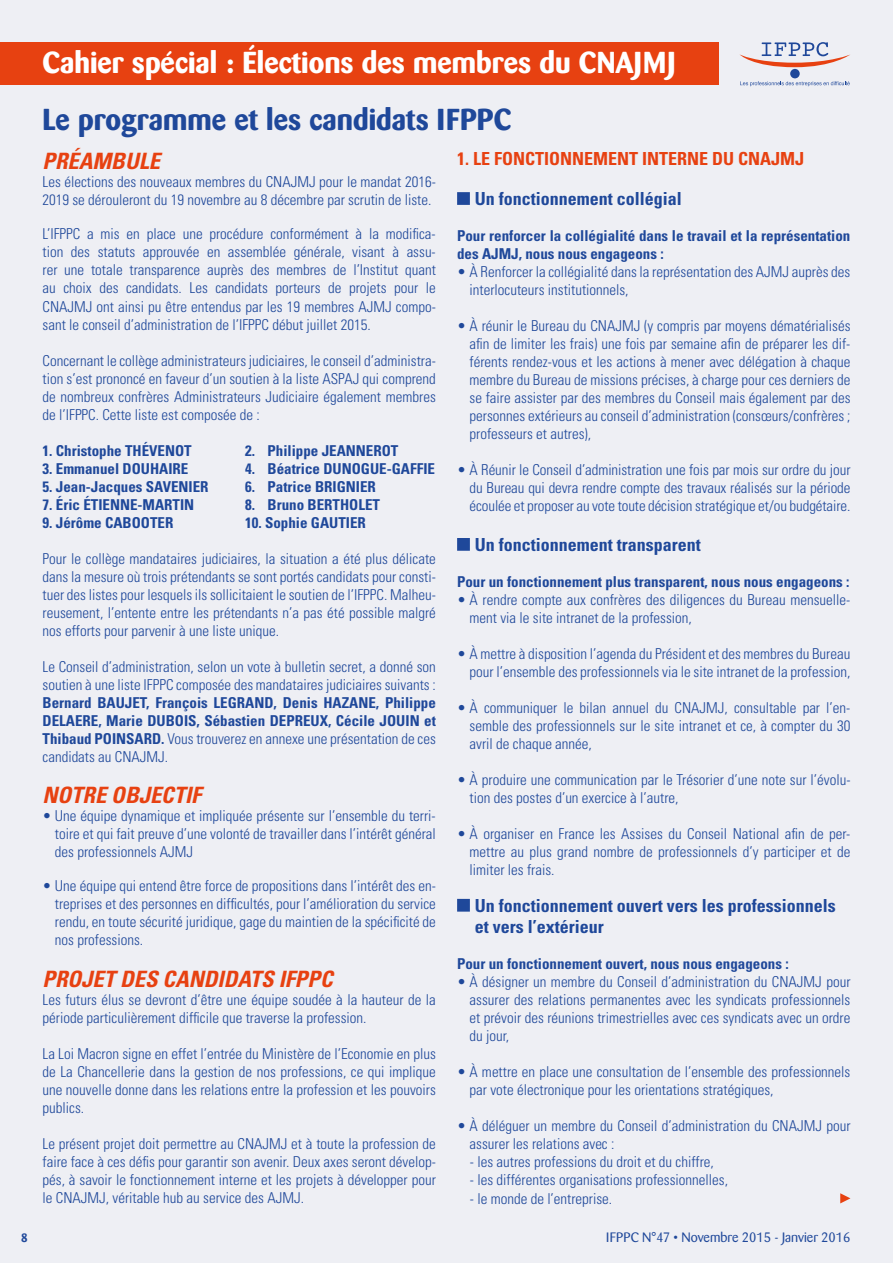
<style>
.page{position:relative;width:893px;height:1263px;background:#eeeff4}
.page>*{position:absolute;margin:0;border:0;box-sizing:border-box;transform-origin:0 0}
.t1{font:700 30px "Barmeno";color:#fff}
.t2{font:700 30px "Barmeno";color:#1f489a}
.t3{font:italic 700 condensed 22.5px "Univers";color:#e74111}
.t4{font:700 condensed 18px/21.6px "Univers";color:#1f489a}
.t5{font:700 condensed 18px "Univers";color:#e74111}
.t6{font:300 condensed 15px/18px "Univers";color:#1f489a;text-align:justify}
.t7{font:700 condensed 15px/18px "Univers";color:#1f489a;text-align:justify}
.t8{font:13.5px "Barmeno";color:#1f489a}
.t9{font:700 12px "Barmeno";color:#1f489a}
.s1{font-weight:300}
</style>
<div class="page">
<div style="left:457px;top:192px;width:13px;height:13px;background:#1f489a"></div>
<div style="left:457px;top:538px;width:13px;height:13px;background:#1f489a"></div>
<div style="left:457px;top:899px;width:13px;height:13px;background:#1f489a"></div>
<svg style="left:840px;top:1193px;width:10px;height:10px"></svg>
<div style="left:0;top:43px;width:719px;height:42px;background:#e74111"></div>
<div style="left:790px;top:69px;width:10px;height:9px;background:#1f489a;border-radius:50%"></div>
<svg style="left:739px;top:42px;width:111px;height:25px"></svg>
<svg style="left:740px;top:81px;width:110px;height:5px"></svg>
<hr style="left:892px;top:43px;width:1px;height:42px;background:#e74111">
<h1 class="t1" style="left:43px;top:44px;width:635px">Cahier spécial : Élections des membres du CNAJMJ</h1>
<h1 class="t2" style="left:43px;top:101px;width:470px">Le programme et les candidats IFPPC</h1>
<h2 class="t3" style="left:43px;top:147px;width:119px">PRÉAMBULE</h2>
<p class="t6" style="left:43px;top:172px;width:395px">Les élections des nouveaux membres du CNAJMJ pour le mandat 2016-<br>2019 se dérouleront du 19 novembre au 8 décembre par scrutin de liste.</p>
<p class="t6" style="left:43px;top:225px;width:395px">L’IFPPC a mis en place une procédure conformément à la modifica&shy;tion des statuts approuvée en assemblée générale, visant à assu&shy;rer une totale transparence auprès des membres de l’Institut quant au choix des candidats. Les candidats porteurs de projets pour le CNAJMJ ont ainsi pu être entendus par les 19 membres AJMJ compo&shy;sant le conseil d’administration de l’IFPPC début juillet 2015.</p>
<p class="t6" style="left:43px;top:351px;width:395px">Concernant le collège administrateurs judiciaires, le conseil d’administra&shy;tion s’est prononcé en faveur d’un soutien à la liste ASPAJ qui comprend de nombreux confrères Administrateurs Judiciaire également membres de l’IFPPC. Cette liste est composée de :</p>
<p class="t7" style="left:43px;top:441px;width:151px">1. Christophe THÉVENOT</p>
<p class="t7" style="left:245px;top:441px;width:155px">2. Philippe JEANNEROT</p>
<p class="t7" style="left:43px;top:459px;width:147px">3. Emmanuel DOUHAIRE</p>
<p class="t7" style="left:245px;top:459px;width:191px">4. Béatrice DUNOGUE-GAFFIE</p>
<p class="t7" style="left:43px;top:477px;width:168px">5. Jean-Jacques SAVENIER</p>
<p class="t7" style="left:245px;top:477px;width:132px">6. Patrice BRIGNIER</p>
<p class="t7" style="left:43px;top:495px;width:153px">7. Éric ÉTIENNE-MARTIN</p>
<p class="t7" style="left:245px;top:495px;width:136px">8. Bruno BERTHOLET</p>
<p class="t7" style="left:43px;top:513px;width:132px">9. Jérôme CABOOTER</p>
<p class="t7" style="left:245px;top:513px;width:122px">10. Sophie GAUTIER</p>
<p class="t6" style="left:43px;top:549px;width:395px">Pour le collège mandataires judiciaires, la situation a été plus délicate dans la mesure où trois prétendants se sont portés candidats pour consti&shy;tuer des listes pour lesquels ils sollicitaient le soutien de l’IFPPC. Malheu&shy;reusement, l’entente entre les prétendants n’a pas été possible malgré nos efforts pour parvenir à une liste unique.</p>
<p class="t6" style="left:43px;top:657px;width:395px">Le Conseil d’administration, selon un vote à bulletin secret, a donné son soutien à une liste IFPPC composée des mandataires judiciaires suivants :</p>
<p class="t7" style="left:43px;top:693px;width:395px">Bernard BAUJET, François LEGRAND, Denis HAZANE, Philippe DELAERE, Marie DUBOIS, Sébastien DEPREUX, Cécile JOUIN et Thibaud POINSARD. <span class="s1">Vous trouverez en annexe une présentation de ces candidats au CNAJMJ.</span></p>
<h2 class="t3" style="left:43px;top:781px;width:160px">NOTRE OBJECTIF</h2>
<p class="t6" style="left:55px;top:806px;width:382px;text-indent:-12px">• Une équipe dynamique et impliquée présente sur l’ensemble du terri&shy;toire et qui fait preuve d’une volonté de travailler dans l’intérêt général des professionnels AJMJ</p>
<p class="t6" style="left:55px;top:877px;width:382px;text-indent:-12px">• Une équipe qui entend être force de propositions dans l’intérêt des en&shy;treprises et des personnes en difficultés, pour l’amélioration du service rendu, en toute sécurité juridique, gage du maintien de la spécificité de nos professions.</p>
<h2 class="t3" style="left:43px;top:965px;width:291px">PROJET DES CANDIDATS IFPPC</h2>
<p class="t6" style="left:43px;top:991px;width:395px">Les futurs élus se devront d’être une équipe soudée à la hauteur de la période particulièrement difficile que traverse la profession.</p>
<p class="t6" style="left:43px;top:1045px;width:395px">La Loi Macron signe en effet l’entrée du Ministère de l’Economie en plus de La Chancellerie dans la gestion de nos professions, ce qui implique une nouvelle donne dans les relations entre la profession et les pouvoirs publics.</p>
<p class="t6" style="left:43px;top:1135px;width:395px">Le présent projet doit permettre au CNAJMJ et à toute la profession de faire face à ces défis pour garantir son avenir. Deux axes seront dévelop&shy;pés, à savoir le fonctionnement interne et les projets à développer pour le CNAJMJ, véritable hub au service des AJMJ.</p>
<p class="t5" style="left:457px;top:148px;width:349px">1. LE FONCTIONNEMENT INTERNE DU CNAJMJ</p>
<p class="t4" style="left:475px;top:187px;width:209px">Un fonctionnement collégial</p>
<p class="t7" style="left:457px;top:226px;width:395px">Pour renforcer la collégialité dans le travail et la représentation des AJMJ, nous nous engageons :</p>
<p class="t6" style="left:470px;top:262px;width:382px;text-indent:-12px">• À Renforcer la collégialité dans la représentation des AJMJ auprès des interlocuteurs institutionnels,</p>
<p class="t6" style="left:470px;top:316px;width:382px;text-indent:-12px">• À réunir le Bureau du CNAJMJ (y compris par moyens dématérialisés afin de limiter les frais) une fois par semaine afin de préparer les dif&shy;férents rendez-vous et les actions à mener avec délégation à chaque membre du Bureau de missions précises, à charge pour ces derniers de se faire assister par des membres du Conseil mais également par des personnes extérieurs au conseil d’administration (consœurs/confrères ; professeurs et autres),</p>
<p class="t6" style="left:470px;top:461px;width:382px;text-indent:-12px">• À Réunir le Conseil d’administration une fois par mois sur ordre du jour du Bureau qui devra rendre compte des travaux réalisés sur la période écoulée et proposer au vote toute décision stratégique et/ou budgétaire.</p>
<p class="t4" style="left:475px;top:533px;width:227px">Un fonctionnement transparent</p>
<p class="t7" style="left:457px;top:572px;width:394px">Pour un fonctionnement plus transparent, nous nous engageons :</p>
<p class="t6" style="left:470px;top:590px;width:382px;text-indent:-12px">• À rendre compte aux confrères des diligences du Bureau mensuelle&shy;ment via le site intranet de la profession,</p>
<p class="t6" style="left:457px;top:644px;width:395px;text-align:right">• À mettre à disposition l’agenda du Président et des membres du Bureau pour l’ensemble des professionnels via le site intranet de la profession,</p>
<p class="t6" style="left:470px;top:698px;width:382px;text-indent:-12px">• À communiquer le bilan annuel du CNAJMJ, consultable par l’en&shy;semble des professionnels sur le site intranet et ce, à compter du 30 avril de chaque année,</p>
<p class="t6" style="left:470px;top:770px;width:382px;text-indent:-12px">• À produire une communication par le Trésorier d’une note sur l’évolu&shy;tion des postes d’un exercice à l’autre,</p>
<p class="t6" style="left:470px;top:824px;width:382px;text-indent:-12px">• À organiser en France les Assises du Conseil National afin de per&shy;mettre au plus grand nombre de professionnels d’y participer et de limiter les frais.</p>
<p class="t4" style="left:475px;top:894px;width:362px">Un fonctionnement ouvert vers les professionnels et vers l’extérieur</p>
<p class="t7" style="left:457px;top:955px;width:333px">Pour un fonctionnement ouvert, nous nous engageons :</p>
<p class="t6" style="left:470px;top:973px;width:382px;text-indent:-12px">• À désigner un membre du Conseil d’administration du CNAJMJ pour assurer des relations permanentes avec les syndicats professionnels et prévoir des réunions trimestrielles avec ces syndicats avec un ordre du jour,</p>
<p class="t6" style="left:470px;top:1063px;width:382px;text-indent:-12px">• À mettre en place une consultation de l’ensemble des professionnels par vote électronique pour les orientations stratégiques,</p>
<p class="t6" style="left:470px;top:1117px;width:382px;text-indent:-12px">• À déléguer un membre du Conseil d’administration du CNAJMJ pour assurer les relations avec :</p>
<p class="t6" style="left:470px;top:1153px;width:246px">- les autres professions du droit et du chiffre,</p>
<p class="t6" style="left:470px;top:1171px;width:260px">- les différentes organisations professionnelles,</p>
<p class="t6" style="left:470px;top:1189px;width:144px">- le monde de l’entreprise.</p>
<p class="t9" style="left:21px;top:1230px;width:8px">8</p>
<p class="t8" style="left:606px;top:1229px;width:246px">IFPPC N°47 • Novembre 2015 - Janvier 2016</p>
</div>
